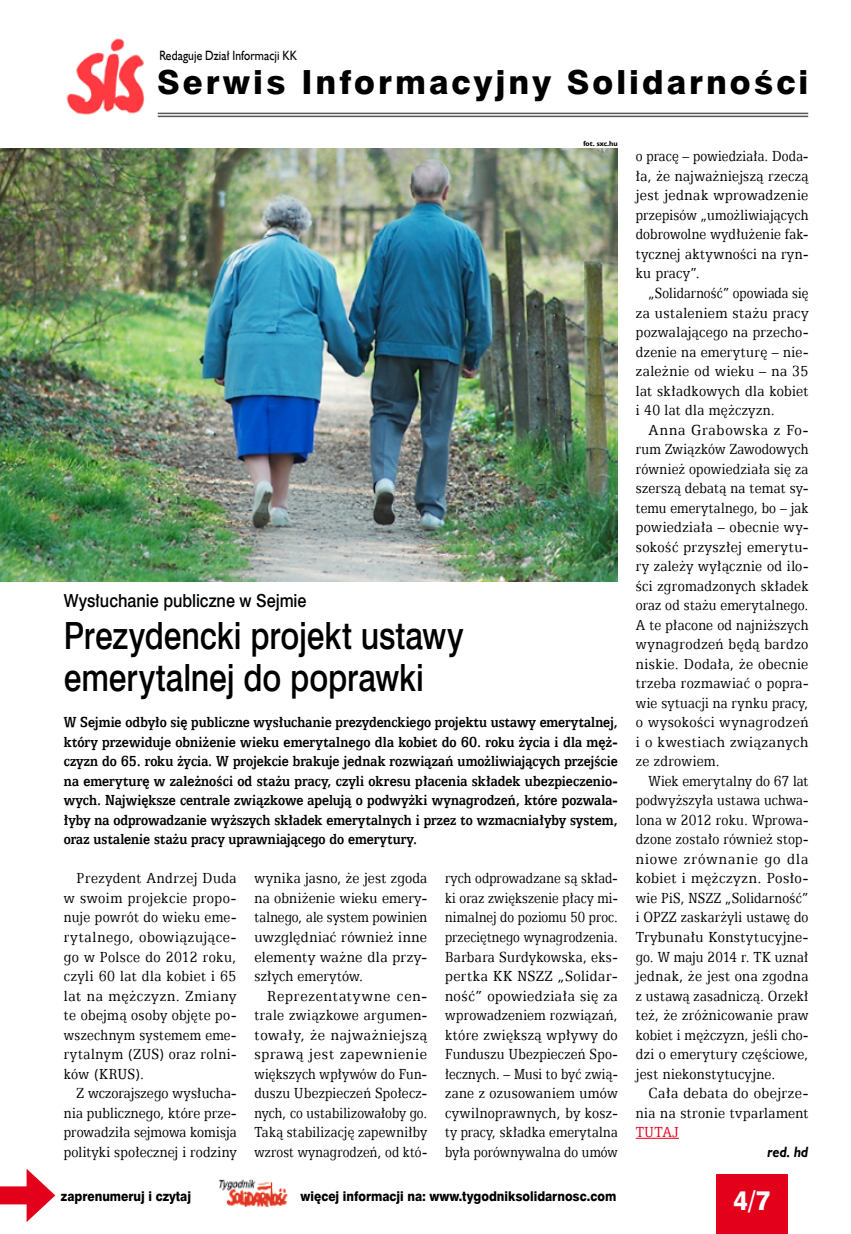
<style>
.page{position:relative;width:851px;height:1234px;background:#fff}
.page>*{position:absolute;margin:0;border:0;box-sizing:border-box;transform-origin:0 0}
.t1{font:37.5px/42px "Swis 721 Md EU";letter-spacing:-.005em;color:#000;scale:.85 1}
.t2{font:33.3px "Swis 721 Hv EU";letter-spacing:.09em;color:#000}
.t3{font:27px "Swis 721 Hv EU";color:#fff;scale:.9 1}
.t4{font:18px "Swis 721 Md EU";color:#000;scale:.9 1}
.t5{font:16.5px/19.5px "Egyptian 505 EU";letter-spacing:.02em;color:#000;text-align:justify;scale:.89 1}
.t6{font:16.5px/19.5px "Egyptian 505 EU";letter-spacing:.02em;color:#000;text-align:justify;scale:.82 1}
.t7{font:700 16.5px/19.5px "Egyptian 505 EU";color:#000;text-align:justify;scale:.85 1}
.t8{font:16.5px/19.5px "Egyptian 505 EU";letter-spacing:.02em;color:#000;text-align:justify;scale:.84 1}
.t9{font:16.5px/19.5px "Egyptian 505 EU";letter-spacing:.02em;color:#000;text-align:justify;scale:.86 1}
.t10{font:16.5px/19.5px "Egyptian 505 EU";letter-spacing:.02em;color:#000;text-align:justify;scale:.81 1}
.t11{font:16.5px/19.5px "Egyptian 505 EU";letter-spacing:.02em;color:#000;text-align:justify;scale:.85 1}
.t12{font:16.5px/19.5px "Egyptian 505 EU";letter-spacing:.02em;color:#000;text-align:right;scale:.88 1}
.t13{font:16.5px "Egyptian 505 EU";letter-spacing:.035em;color:#e2001a;scale:.85 1}
.t14{font:italic 700 15px "Humanst 521 EU";color:#000;scale:.9 1}
.t15{font:13.5px "Swis 721 Hv EU";color:#000;scale:.9 1}
.t16{font:13.5px "Humanst 521 EU";letter-spacing:.015em;color:#000;scale:.85 1}
.t17{font:700 7.5px "Humanst 521 EU";color:#000}
</style>
<div class="page">
<div style="left:716px;top:1174px;width:72px;height:59px;background:#e2001a"></div>
<img style="left:219px;top:1179px;width:69px;height:27px">
<div style="left:0;top:1186px;width:38px;height:18px;background:#e2001a"></div>
<svg style="left:27px;top:1169px;width:28px;height:52px"></svg>
<img style="left:66px;top:38px;width:80px;height:77px">
<hr style="left:158px;top:113px;width:650px;height:1px;background:#58585a">
<hr style="left:158px;top:116px;width:650px;height:1px;background:#58585a">
<hr style="left:635px;top:1137px;width:43px;height:1px;background:#e2001a">
<img style="left:0;top:149px;width:617px;height:432px">
<p class="t16" style="left:159px;top:47px;width:163px">Redaguje Dział Informacji KK</p>
<h2 class="t2" style="left:157px;top:62px;width:652px">Serwis Informacyjny Solidarności</h2>
<p class="t17" style="left:583px;top:138px;width:36px">fot. sxc.hu</p>
<p class="t4" style="left:64px;top:590px;width:271px">Wysłuchanie publiczne w Sejmie</p>
<h1 class="t1" style="left:64px;top:617px;width:472px">Prezydencki projekt ustawy emerytalnej do poprawki</h1>
<p class="t7" style="left:64px;top:712px;width:653px">W Sejmie odbyło się publiczne wysłuchanie prezydenckiego projektu ustawy emerytalnej, który przewiduje obniżenie wieku emerytalnego dla kobiet do 60. roku życia i dla męż&shy;czyzn do 65. roku życia. W projekcie brakuje jednak rozwiązań umożliwiających przejście na emeryturę w zależności od stażu pracy, czyli okresu płacenia składek ubezpieczenio&shy;wych. Największe centrale związkowe apelują o podwyżki wynagrodzeń, które pozwala&shy;łyby na odprowadzanie wyższych składek emerytalnych i przez to wzmacniałyby system, oraz ustalenie stażu pracy uprawniającego do emerytury.</p>
<p class="t9" style="left:64px;top:868px;width:202px;text-indent:13px">Prezydent Andrzej Duda w swoim projekcie propo&shy;nuje powrót do wieku eme&shy;rytalnego, obowiązujące&shy;go w Polsce do 2012 roku, czyli 60 lat dla kobiet i 65 lat na mężczyzn. Zmiany te obejmą osoby objęte po&shy;wszechnym systemem eme&shy;rytalnym (ZUS) oraz rolni&shy;ków (KRUS).</p>
<p class="t11" style="left:64px;top:1082px;width:204px;text-indent:13px">Z wczorajszego wysłucha&shy;nia publicznego, które prze&shy;prowadziła sejmowa komisja polityki społecznej i rodziny</p>
<p class="t9" style="left:254px;top:868px;width:202px">wynika jasno, że jest zgoda na obniżenie wieku emery&shy;talnego, ale system powinien uwzględniać również inne elementy ważne dla przy&shy;szłych emerytów.</p>
<p class="t5" style="left:254px;top:985px;width:195px;text-indent:13px">Reprezentatywne cen&shy;trale związkowe argumen&shy;towały, że najważniejszą sprawą jest zapewnienie większych wpływów do Fun&shy;duszu Ubezpieczeń Społecz&shy;nych, co ustabilizowałoby go.<br>Taką stabilizację zapewniłby wzrost wynagrodzeń, od któ-</p>
<p class="t6" style="left:445px;top:868px;width:212px">rych odprowadzane są skład&shy;ki oraz zwiększenie płacy mi&shy;nimalnej do poziomu 50 proc. przeciętnego wynagrodzenia.<br>Barbara Surdykowska, eks&shy;pertka KK NSZZ „Solidar&shy;ność” opowiedziała się za wprowadzeniem rozwiązań, które zwiększą wpływy do Funduszu Ubezpieczeń Spo&shy;łecznych. – Musi to być zwią&shy;zane z ozusowaniem umów cywilnoprawnych, by kosz&shy;ty pracy, składka emerytalna była porównywalna do umów</p>
<p class="t15" style="left:61px;top:1187px;width:146px">zaprenumeruj i czytaj</p>
<p class="t15" style="left:300px;top:1187px;width:352px">więcej informacji na: www.tygodniksolidarnosc.com</p>
<p class="t6" style="left:635px;top:146px;width:212px">o pracę – powiedziała. Doda&shy;ła, że najważniejszą rzeczą jest jednak wprowadzenie przepisów „umożliwiających dobrowolne wydłużenie fak&shy;tycznej aktywności na ryn&shy;ku pracy”.</p>
<p class="t10" style="left:635px;top:283px;width:214px;text-indent:13px">„Solidarność” opowiada się za ustaleniem stażu pracy pozwalającego na przecho&shy;dzenie na emeryturę – nie&shy;zależnie od wieku – na 35 lat składkowych dla kobiet i 40 lat dla mężczyzn.</p>
<p class="t5" style="left:635px;top:419px;width:195px;text-indent:13px">Anna Grabowska z Fo&shy;rum Związków Zawodowych również opowiedziała się za szerszą debatą na temat sy&shy;temu emerytalnego, bo – jak powiedziała – obecnie wy&shy;sokość przyszłej emerytu&shy;ry zależy wyłącznie od ilo&shy;ści zgromadzonych składek oraz od stażu emerytalnego.<br>A te płacone od najniższych wynagrodzeń będą bardzo niskie. Dodała, że obecnie trzeba rozmawiać o popra&shy;wie sytuacji na rynku pracy, o wysokości wynagrodzeń i o kwestiach związanych ze zdrowiem.</p>
<p class="t8" style="left:635px;top:770px;width:207px;text-indent:13px">Wiek emerytalny do 67 lat podwyższyła ustawa uchwa&shy;lona w 2012 roku. Wprowa&shy;dzone zostało również stop&shy;niowe zrównanie go dla kobiet i mężczyzn. Posło&shy;wie PiS, NSZZ „Solidarność” i OPZZ zaskarżyli ustawę do Trybunału Konstytucyjne&shy;go. W maju 2014 r. TK uznał jednak, że jest ona zgodna z ustawą zasadniczą. Orzekł też, że zróżnicowanie praw kobiet i mężczyzn, jeśli cho&shy;dzi o emerytury częściowe, jest niekonstytucyjne.</p>
<p class="t12" style="left:635px;top:1082px;width:198px">Cała debata do obejrze&shy;nia na stronie tvparlament</p>
<p class="t13" style="left:635px;top:1122px;width:52px">TUTAJ</p>
<p class="t14" style="left:767px;top:1141px;width:47px">red. hd</p>
<h3 class="t3" style="left:733px;top:1183px;width:42px">4/7</h3>
</div>
